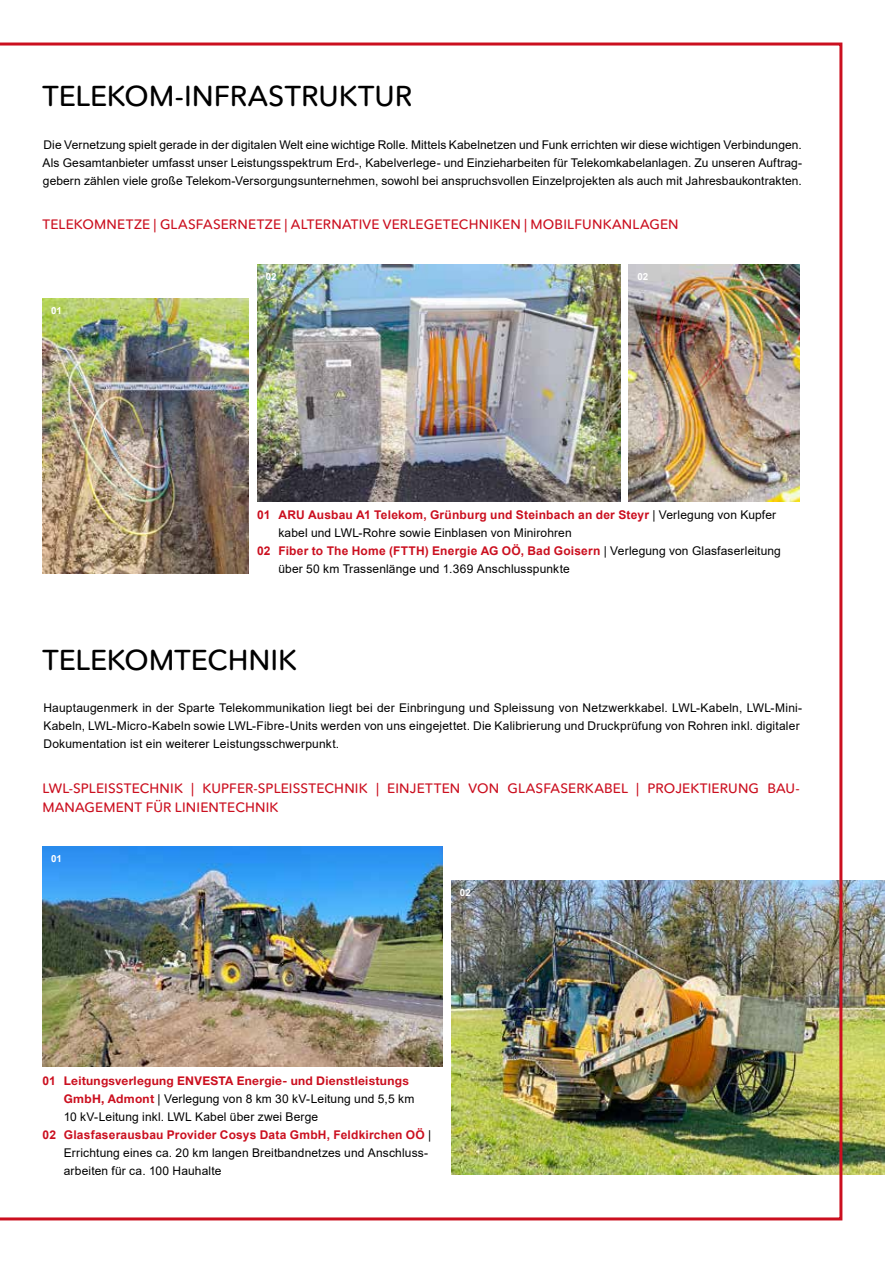
<style>
.page{position:relative;width:885px;height:1263px;background:#fff}
.page>*{position:absolute;margin:0;border:0;box-sizing:border-box;transform-origin:0 0}
.t1{font:500 28.5px "Avenir Next Rounded Std";color:#000}
.t2{font:500 13.5px/19.5px "Avenir Next Rounded Std";letter-spacing:.01em;color:#cb0f1f}
.t3{font:12px/18px "Arial";letter-spacing:.015em;color:#000;text-align:justify}
.t4{font:700 12px "Arial";letter-spacing:.015em;color:#cb0f1f}
.t5{font:700 12px "Helvetica Neue";letter-spacing:.025em;color:#cb0f1f}
.t6{font:700 9.75px "Arial";letter-spacing:.015em;color:#fff}
.s1{font-weight:400;color:#000}
.s2{font-family:"Arial"}
.s3{font-family:"Helvetica Neue";font-weight:700;color:#cb0f1f}
</style>
<div class="page">
<img style="left:843px;top:880px;width:41px;height:294px">
<img style="left:0;top:42px;width:843px;height:1179px">
<img style="left:43px;top:298px;width:205px;height:275px">
<img style="left:628px;top:264px;width:171px;height:238px">
<img style="left:42px;top:846px;width:400px;height:221px">
<h1 class="t1" style="left:43px;top:79px;width:371px">TELEKOM-INFRASTRUKTUR</h1>
<p class="t3" style="left:43px;top:136px;width:761px">Die Vernetzung spielt gerade in der digitalen Welt eine wichtige Rolle. Mittels Kabelnetzen und Funk errichten wir diese wichtigen Verbindungen.<br>Als Gesamtanbieter umfasst unser Leistungsspektrum Erd-, Kabelverlege- und Einzieharbeiten für Telekomkabelanlagen. Zu unseren Auftrag&shy;gebern zählen viele große Telekom-Versorgungsunternehmen, sowohl bei anspruchsvollen Einzelprojekten als auch mit Jahresbaukontrakten.</p>
<p class="t2" style="left:43px;top:215px;width:637px">TELEKOMNETZE | GLASFASERNETZE | ALTERNATIVE VERLEGETECHNIKEN | MOBILFUNKANLAGEN</p>
<p class="t6" style="left:51px;top:304px;width:12px">01</p>
<p class="t6" style="left:265px;top:270px;width:13px">02</p>
<p class="t6" style="left:637px;top:270px;width:13px">02</p>
<p class="t4" style="left:257px;top:506px;width:520px">01 ARU Ausbau A1 Telekom, Grünburg und Steinbach an der Steyr <span class="s1">| Verlegung von Kupfer</span></p>
<p class="t3" style="left:278px;top:524px;width:295px">kabel und LWL-Rohre sowie Einblasen von Minirohren</p>
<p class="t4" style="left:257px;top:542px;width:525px">02 Fiber to The Home (FTTH) Energie AG OÖ, Bad Goisern <span class="s1">| Verlegung von Glasfaserleitung</span></p>
<p class="t3" style="left:278px;top:560px;width:293px">über 50 km Trassenlänge und 1.369 Anschlusspunkte</p>
<h1 class="t1" style="left:43px;top:642px;width:256px">TELEKOMTECHNIK</h1>
<p class="t3" style="left:43px;top:699px;width:760px;text-align:left">Hauptaugenmerk in der Sparte Telekommunikation liegt bei der Einbringung und Spleissung von Netzwerkkabel. LWL-Kabeln, LWL-Mini-<br>Kabeln, LWL-Micro-Kabeln sowie LWL-Fibre-Units werden von uns eingejettet. Die Kalibrierung und Druckprüfung von Rohren inkl. digitaler<br>Dokumentation ist ein weiterer Leistungsschwerpunkt.</p>
<p class="t2" style="left:43px;top:778px;width:758px">LWL-SPLEISSTECHNIK | KUPFER-SPLEISSTECHNIK | EINJETTEN VON GLASFASERKABEL | PROJEKTIERUNG BAU-<br>MANAGEMENT FÜR LINIENTECHNIK</p>
<p class="t6" style="left:51px;top:851px;width:12px">01</p>
<p class="t6" style="left:460px;top:885px;width:13px">02</p>
<p class="t5" style="left:43px;top:1073px;width:368px"><span class="s2">01</span> Leitungsverlegung ENVESTA Energie- und Dienstleistungs</p>
<p class="t3" style="left:64px;top:1089px;width:352px"><span class="s3">GmbH, Admont</span> | Verlegung von 8 km 30 kV-Leitung und 5,5 km</p>
<p class="t3" style="left:64px;top:1107px;width:256px">10 kV-Leitung inkl. LWL Kabel über zwei Berge</p>
<p class="t4" style="left:43px;top:1126px;width:390px">02 Glasfaserausbau Provider Cosys Data GmbH, Feldkirchen OÖ <span class="s1">|</span></p>
<p class="t3" style="left:64px;top:1143px;width:366px">Errichtung eines ca. 20 km langen Breitbandnetzes und Anschluss-</p>
<p class="t3" style="left:64px;top:1161px;width:159px">arbeiten für ca. 100 Hauhalte</p>
</div>
